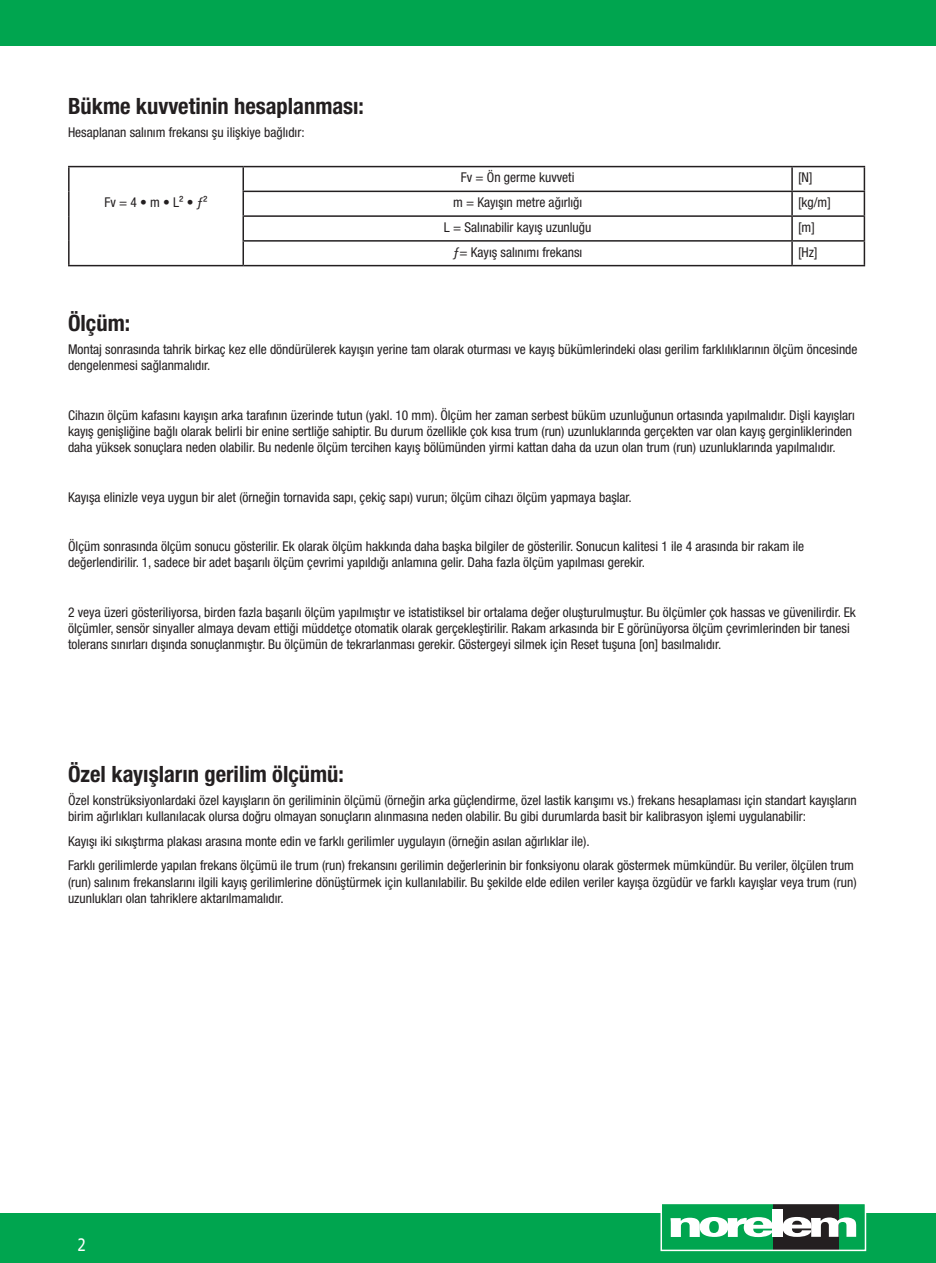
<style>
.page{position:relative;width:936px;height:1263px;background:#fff}
.page>*{position:absolute;margin:0;border:0;box-sizing:border-box;transform-origin:0 0}
.t1{font:700 condensed 22.5px "Helvetica Neue LTW1 G";color:#231f20}
.t2{font:18px "Frutiger Neue LTW1 G";color:#fff;scale:.81 1}
.t3{font:condensed 13.5px/16.2px "Helvetica Neue LTW1 G";color:#231f20}
</style>
<div class="page">
<div style="left:0;top:0;width:935px;height:46px;background:#00a54f"></div>
<div style="left:0;top:1213px;width:935px;height:50px;background:#00a54f"></div>
<div style="left:661px;top:1203px;width:204px;height:47px;background:#00a54f"></div>
<div style="left:772px;top:1203px;width:66px;height:47px;background:#231f20"></div>
<svg style="left:670px;top:1217px;width:102px;height:20px"></svg>
<div style="left:772px;top:1209px;width:11px;height:28px;background:#fff"></div>
<svg style="left:783px;top:1217px;width:73px;height:20px"></svg>
<div style="left:660px;top:1203px;width:206px;height:48px;border:2px solid #fff"></div>
<hr style="left:243px;top:166px;width:549px;height:1px;background:#231f20">
<hr style="left:792px;top:166px;width:73px;height:1px;background:#231f20">
<hr style="left:863px;top:167px;width:2px;height:24px;background:#231f20">
<hr style="left:242px;top:191px;width:550px;height:1px;background:#231f20">
<hr style="left:792px;top:191px;width:73px;height:1px;background:#231f20">
<hr style="left:863px;top:192px;width:2px;height:23px;background:#231f20">
<hr style="left:242px;top:215px;width:550px;height:2px;background:#231f20">
<hr style="left:792px;top:215px;width:73px;height:2px;background:#231f20">
<hr style="left:863px;top:217px;width:2px;height:23px;background:#231f20">
<hr style="left:242px;top:240px;width:550px;height:2px;background:#231f20">
<hr style="left:792px;top:240px;width:73px;height:2px;background:#231f20">
<svg style="left:791px;top:167px;width:1px;height:98px"></svg>
<hr style="left:863px;top:242px;width:2px;height:23px;background:#231f20">
<hr style="left:243px;top:265px;width:549px;height:1px;background:#231f20">
<hr style="left:792px;top:265px;width:73px;height:1px;background:#231f20">
<hr style="left:68px;top:166px;width:175px;height:1px;background:#231f20">
<hr style="left:68px;top:167px;width:2px;height:24px;background:#231f20">
<hr style="left:242px;top:167px;width:2px;height:24px;background:#231f20">
<hr style="left:68px;top:191px;width:2px;height:25px;background:#231f20">
<hr style="left:242px;top:192px;width:2px;height:23px;background:#231f20">
<hr style="left:68px;top:216px;width:2px;height:25px;background:#231f20">
<hr style="left:242px;top:217px;width:2px;height:23px;background:#231f20">
<hr style="left:68px;top:241px;width:2px;height:24px;background:#231f20">
<hr style="left:242px;top:242px;width:2px;height:23px;background:#231f20">
<hr style="left:68px;top:265px;width:175px;height:1px;background:#231f20">
<h1 class="t1" style="left:68px;top:92px;width:297px">Bükme kuvvetinin hesaplanması:</h1>
<p class="t3" style="left:68px;top:124px;width:238px">Hesaplanan salınım frekansı şu ilişkiye bağlıdır:</p>
<p class="t3" style="left:461px;top:169px;width:115px">Fv = Ön germe kuvveti</p>
<p class="t3" style="left:798px;top:169px;width:16px">[N]</p>
<p class="t3" style="left:104px;top:194px;width:105px">Fv = 4 • m • L² • ƒ²</p>
<p class="t3" style="left:453px;top:194px;width:131px">m = Kayışın metre ağırlığı</p>
<p class="t3" style="left:798px;top:194px;width:34px">[kg/m]</p>
<p class="t3" style="left:444px;top:219px;width:149px">L = Salınabilir kayış uzunluğu</p>
<p class="t3" style="left:798px;top:219px;width:18px">[m]</p>
<p class="t3" style="left:453px;top:244px;width:131px">ƒ= Kayış salınımı frekansı</p>
<p class="t3" style="left:798px;top:244px;width:21px">[Hz]</p>
<h1 class="t1" style="left:68px;top:309px;width:64px">Ölçüm:</h1>
<p class="t3" style="left:68px;top:341px;width:790px">Montaj sonrasında tahrik birkaç kez elle döndürülerek kayışın yerine tam olarak oturması ve kayış bükümlerindeki olası gerilim farklılıklarının ölçüm öncesinde dengelenmesi sağlanmalıdır.</p>
<p class="t3" style="left:68px;top:407px;width:788px">Cihazın ölçüm kafasını kayışın arka tarafının üzerinde tutun (yakl. 10 mm). Ölçüm her zaman serbest büküm uzunluğunun ortasında yapılmalıdır. Dişli kayışları kayış genişliğine bağlı olarak belirli bir enine sertliğe sahiptir. Bu durum özellikle çok kısa trum (run) uzunluklarında gerçekten var olan kayış gerginliklerinden daha yüksek sonuçlara neden olabilir. Bu nedenle ölçüm tercihen kayış bölümünden yirmi kattan daha da uzun olan trum (run) uzunluklarında yapılmalıdır.</p>
<p class="t3" style="left:68px;top:489px;width:565px">Kayışa elinizle veya uygun bir alet (örneğin tornavida sapı, çekiç sapı) vurun; ölçüm cihazı ölçüm yapmaya başlar.</p>
<p class="t3" style="left:68px;top:538px;width:737px">Ölçüm sonrasında ölçüm sonucu gösterilir. Ek olarak ölçüm hakkında daha başka bilgiler de gösterilir. Sonucun kalitesi 1 ile 4 arasında bir rakam ile değerlendirilir. 1, sadece bir adet başarılı ölçüm çevrimi yapıldığı anlamına gelir. Daha fazla ölçüm yapılması gerekir.</p>
<p class="t3" style="left:68px;top:604px;width:789px">2 veya üzeri gösteriliyorsa, birden fazla başarılı ölçüm yapılmıştır ve istatistiksel bir ortalama değer oluşturulmuştur. Bu ölçümler çok hassas ve güvenilirdir. Ek ölçümler, sensör sinyaller almaya devam ettiği müddetçe otomatik olarak gerçekleştirilir. Rakam arkasında bir E görünüyorsa ölçüm çevrimlerinden bir tanesi tolerans sınırları dışında sonuçlanmıştır. Bu ölçümün de tekrarlanması gerekir. Göstergeyi silmek için Reset tuşuna [on] basılmalıdır.</p>
<h1 class="t1" style="left:68px;top:760px;width:277px">Özel kayışların gerilim ölçümü:</h1>
<p class="t3" style="left:68px;top:792px;width:790px">Özel konstrüksiyonlardaki özel kayışların ön geriliminin ölçümü (örneğin arka güçlendirme, özel lastik karışımı vs.) frekans hesaplaması için standart kayışların birim ağırlıkları kullanılacak olursa doğru olmayan sonuçların alınmasına neden olabilir. Bu gibi durumlarda basit bir kalibrasyon işlemi uygulanabilir:</p>
<p class="t3" style="left:68px;top:829px;width:787px;line-height:24.8px">Kayışı iki sıkıştırma plakası arasına monte edin ve farklı gerilimler uygulayın (örneğin asılan ağırlıklar ile).<br>Farklı gerilimlerde yapılan frekans ölçümü ile trum (run) frekansını gerilimin değerlerinin bir fonksiyonu olarak göstermek mümkündür. Bu veriler, ölçülen trum</p>
<p class="t3" style="left:68px;top:874px;width:790px">(run) salınım frekanslarını ilgili kayış gerilimlerine dönüştürmek için kullanılabilir. Bu şekilde elde edilen veriler kayışa özgüdür ve farklı kayışlar veya trum (run) uzunlukları olan tahriklere aktarılmamalıdır.</p>
<h2 class="t2" style="left:78px;top:1231px;width:12px">2</h2>
</div>
